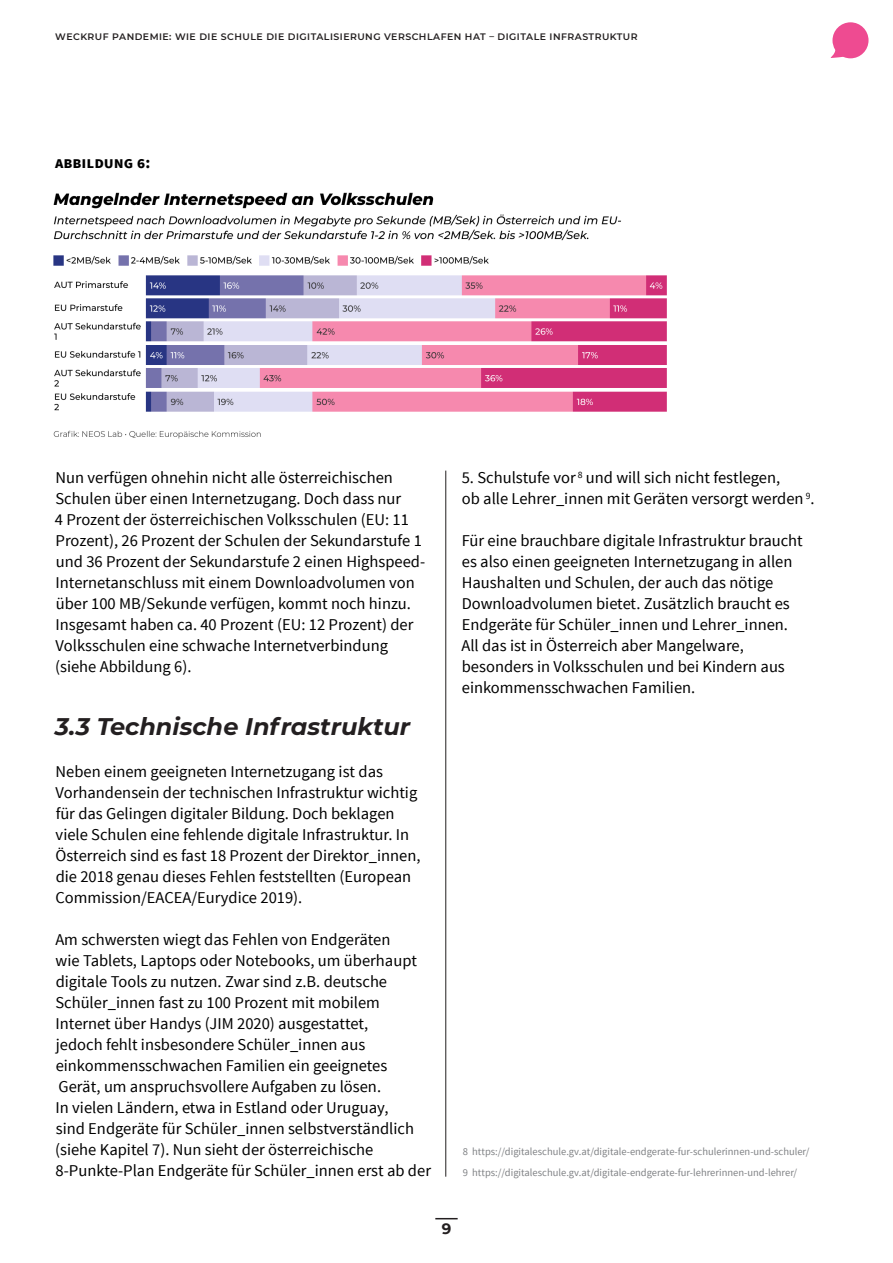
<style>
.page{position:relative;width:893px;height:1263px;background:#fff}
.page>*{position:absolute;margin:0;border:0;box-sizing:border-box;transform-origin:0 0}
.t1{font:italic 700 24px "Montserrat";color:#231f20}
.t2{font:16.5px/21px "Source Sans Pro";color:#000001}
.t3{font:700 16.5px "Source Sans Pro";color:#000001}
.t4{font:700 15px "Montserrat";color:#231f20}
.t5{font:10.5px/21px "Source Sans Pro";color:#808285}
.t6{font:600 9.3px "Montserrat";letter-spacing:.05em;color:#231f20}
</style>
<div class="page">
<svg style="left:435px;top:1218px;width:23px;height:1px"></svg>
<svg style="left:831px;top:22px;width:37px;height:36px"></svg>
<hr style="left:445px;top:471px;width:1px;height:706px;background:#231f20">
<img style="left:53px;top:192px;width:614px;height:247px">
<div style="left:585px;top:420px;width:87px;height:27px;background:#fff"></div>
<p class="t6" style="left:55px;top:30px;width:584px">WECKRUF PANDEMIE: WIE DIE SCHULE DIE DIGITALISIERUNG VERSCHLAFEN HAT – DIGITALE INFRASTRUKTUR</p>
<p class="t3" style="left:55px;top:152px;width:97px">abbildung 6:</p>
<p class="t2" style="left:55px;top:468px;width:372px">Nun verfügen ohnehin nicht alle österreichischen Schulen über einen Internetzugang. Doch dass nur<br>4 Prozent der österreichischen Volksschulen (EU: 11<br>Prozent), 26 Prozent der Schulen der Sekundarstufe 1 und 36 Prozent der Sekundarstufe 2 einen Highspeed-Internetanschluss mit einem Downloadvolumen von über 100 MB/Sekunde verfügen, kommt noch hinzu.<br>Insgesamt haben ca. 40 Prozent (EU: 12 Prozent) der Volksschulen eine schwache Internetverbindung (siehe Abbildung 6).</p>
<h1 class="t1" style="left:55px;top:709px;width:357px">3.3 Technische Infrastruktur</h1>
<p class="t2" style="left:55px;top:762px;width:367px">Neben einem geeigneten Internetzugang ist das Vorhandensein der technischen Infrastruktur wichtig für das Gelingen digitaler Bildung. Doch beklagen viele Schulen eine fehlende digitale Infrastruktur. In Österreich sind es fast 18 Prozent der Direktor_innen, die 2018 genau dieses Fehlen feststellten (European Commission/EACEA/Eurydice 2019).</p>
<p class="t2" style="left:55px;top:930px;width:377px">Am schwersten wiegt das Fehlen von Endgeräten<br>wie Tablets, Laptops oder Notebooks, um überhaupt digitale Tools zu nutzen. Zwar sind z.B. deutsche Schüler_innen fast zu 100 Prozent mit mobilem Internet über Handys (JIM 2020) ausgestattet,<br>jedoch fehlt insbesondere Schüler_innen aus einkommensschwachen Familien ein geeignetes Gerät, um anspruchsvollere Aufgaben zu lösen.<br>In vielen Ländern, etwa in Estland oder Uruguay,<br>sind Endgeräte für Schüler_innen selbstverständlich (siehe Kapitel 7). Nun sieht der österreichische 8-Punkte-Plan Endgeräte für Schüler_innen erst ab der</p>
<p class="t2" style="left:462px;top:468px;width:354px">5. Schulstufe vor <sup>8</sup> und will sich nicht festlegen,<br>ob alle Lehrer_innen mit Geräten versorgt werden <sup>9</sup>.</p>
<p class="t2" style="left:461px;top:531px;width:343px">Für eine brauchbare digitale Infrastruktur braucht es also einen geeigneten Internetzugang in allen Haushalten und Schulen, der auch das nötige Downloadvolumen bietet. Zusätzlich braucht es Endgeräte für Schüler_innen und Lehrer_innen.<br>All das ist in Österreich aber Mangelware, besonders in Volksschulen und bei Kindern aus einkommensschwachen Familien.</p>
<p class="t5" style="left:463px;top:1141px;width:348px">8 https://digitaleschule.gv.at/digitale-endgerate-fur-schulerinnen-und-schuler/<br>9 https://digitaleschule.gv.at/digitale-endgerate-fur-lehrerinnen-und-lehrer/</p>
<p class="t4" style="left:442px;top:1218px;width:11px">9</p>
</div>
